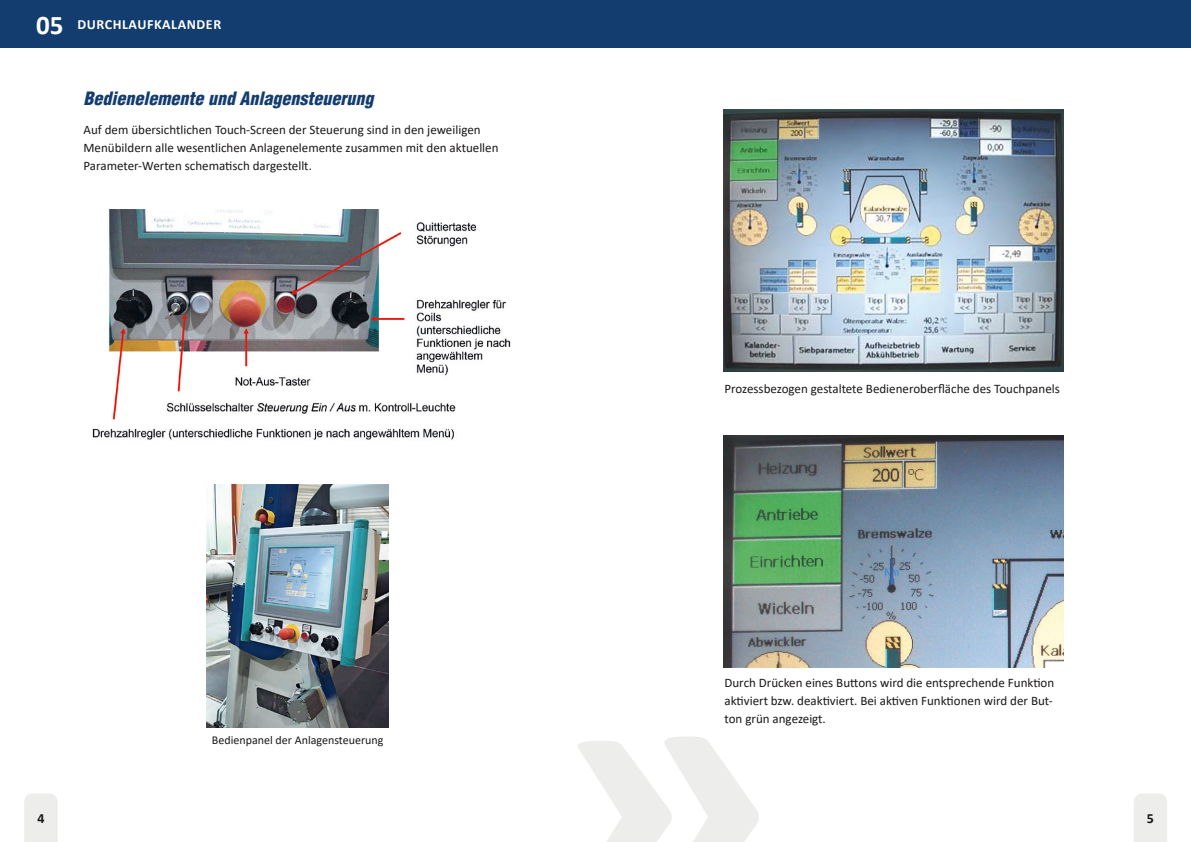
<style>
.page{position:relative;width:1191px;height:842px;background:#fff}
.page>*{position:absolute;margin:0;border:0;box-sizing:border-box;transform-origin:0 0}
.t1{font:italic 900 condensed 18px "Helvetica LT Std";color:#133c6f}
.t2{font:700 14px "Calibri";letter-spacing:.04em;color:#fff}
.t3{font:700 14px "Calibri";color:#1b1819}
.t4{font:13px/18px "Calibri";color:#1b1819}
.t5{font:12px "Calibri";color:#1b1819}
.s1{font-size:27px}
</style>
<div class="page">
<div style="left:1134px;top:793px;width:33px;height:49px;background:#edeeec"></div>
<div style="left:587px;top:0;width:604px;height:48px;background:#133c6f"></div>
<svg style="left:578px;top:736px;width:181px;height:106px"></svg>
<div style="left:0;top:0;width:604px;height:48px;background:#133c6f"></div>
<div style="left:24px;top:793px;width:34px;height:49px;background:#edeeec"></div>
<img style="left:207px;top:485px;width:182px;height:242px">
<img style="left:92px;top:210px;width:419px;height:230px">
<img style="left:723px;top:109px;width:340px;height:263px">
<img style="left:723px;top:435px;width:340px;height:232px">
<p class="t2" style="left:36px;top:15px;width:187px"><span class="s1">05</span> DURCHLAUFKALANDER</p>
<h1 class="t1" style="left:83px;top:87px;width:291px">Bedienelemente und Anlagensteuerung</h1>
<p class="t4" style="left:83px;top:121px;width:416px">Auf dem übersichtlichen Touch-Screen der Steuerung sind in den jeweiligen<br>Menübildern alle wesentlichen Anlagenelemente zusammen mit den aktuellen<br>Parameter-Werten schematisch dargestellt.</p>
<p class="t3" style="left:37px;top:808px;width:9px">4</p>
<p class="t5" style="left:212px;top:732px;width:173px">Bedienpanel der Anlagensteuerung</p>
<p class="t4" style="left:724px;top:380px;width:337px">Prozessbezogen gestaltete Bedieneroberfläche des Touchpanels</p>
<p class="t4" style="left:724px;top:673px;width:331px;text-align:justify">Durch Drücken eines Buttons wird die entsprechende Funktion aktiviert bzw. deaktiviert. Bei aktiven Funktionen wird der But&shy;ton grün angezeigt.</p>
<p class="t3" style="left:1146px;top:808px;width:9px">5</p>
</div>
